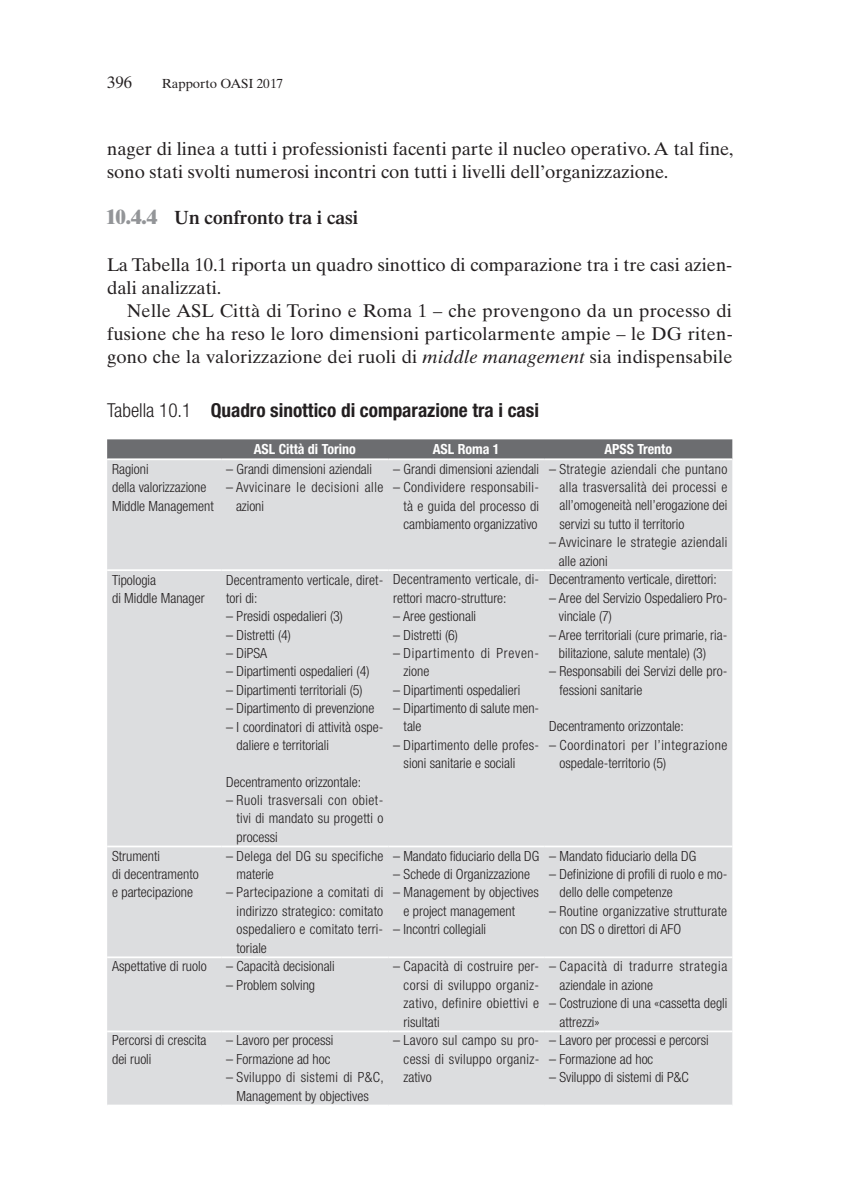
<style>
.page{position:relative;width:860px;height:1198px;background:#fff}
.page>*{position:absolute;margin:0;border:0;box-sizing:border-box;transform-origin:0 0}
.t1{font:700 condensed 19.25px "Helvetica Neue LT Std";color:#231f20}
.t2{font:600 19.25px "Times LT Std";color:#231f20}
.t3{font:18.38px/23.1px "Times Ten LT Std";color:#231f20}
.t4{font:16.62px "Times Ten LT Std";color:#231f20}
.t5{font:300 condensed 14px/18.4px "Helvetica Neue LT Std";color:#231f20}
.t6{font:300 condensed 14px/18.4px "Helvetica Neue LT Std";letter-spacing:.04em;color:#231f20}
.t7{font:300 condensed 14px/18.4px "Helvetica Neue LT Std";letter-spacing:.045em;color:#231f20}
.t8{font:300 condensed 14px/18.4px "Helvetica Neue LT Std";letter-spacing:.025em;color:#231f20}
.t9{font:700 condensed 14px "Helvetica Neue LT Std";color:#fff}
.t10{font:300 condensed 14px/18.4px "Helvetica Neue LT Std";letter-spacing:.035em;color:#231f20}
.t11{font:300 condensed 14px/18.4px "Helvetica Neue LT Std";letter-spacing:.05em;color:#231f20}
.t12{font:13.12px "Times Ten LT Std";color:#231f20}
.s1{font-weight:800;font-size:20.12px;color:#939598}
.s2{font-style:italic}
.s3{font-weight:300}
</style>
<div class="page">
<div style="left:107px;top:439px;width:625px;height:19px;background:#6c6d70"></div>
<div style="left:107px;top:460px;width:625px;height:644px;background:#dcdddf"></div>
<hr style="left:107px;top:569px;width:114px;height:2px;background:#fff">
<hr style="left:221px;top:569px;width:167px;height:2px;background:#fff">
<hr style="left:388px;top:569px;width:156px;height:2px;background:#fff">
<hr style="left:544px;top:569px;width:188px;height:2px;background:#fff">
<hr style="left:107px;top:845px;width:114px;height:2px;background:#fff">
<hr style="left:221px;top:845px;width:167px;height:2px;background:#fff">
<hr style="left:388px;top:845px;width:156px;height:2px;background:#fff">
<hr style="left:544px;top:845px;width:188px;height:2px;background:#fff">
<hr style="left:107px;top:956px;width:114px;height:2px;background:#fff">
<hr style="left:221px;top:956px;width:167px;height:2px;background:#fff">
<hr style="left:388px;top:956px;width:156px;height:2px;background:#fff">
<hr style="left:544px;top:956px;width:188px;height:2px;background:#fff">
<hr style="left:107px;top:1030px;width:114px;height:2px;background:#fff">
<hr style="left:221px;top:1030px;width:167px;height:2px;background:#fff">
<hr style="left:388px;top:1030px;width:156px;height:2px;background:#fff">
<hr style="left:544px;top:1030px;width:188px;height:2px;background:#fff">
<p class="t4" style="left:107px;top:72px;width:26px">396</p>
<p class="t12" style="left:162px;top:75px;width:123px">Rapporto OASI 2017</p>
<p class="t3" style="left:107px;top:137px;width:628px">nager di linea a tutti i professionisti facenti parte il nucleo operativo. A tal fine, sono stati svolti numerosi incontri con tutti i livelli dell’organizzazione.</p>
<p class="t2" style="left:107px;top:206px;width:252px"><span class="s1">10.4.4</span> Un confronto tra i casi</p>
<p class="t3" style="left:107px;top:253px;width:627px">La Tabella 10.1 riporta un quadro sinottico di comparazione tra i tre casi azien-</p>
<p class="t3" style="left:107px;top:276px;width:116px">dali analizzati.</p>
<p class="t3" style="left:127px;top:299px;width:606px">Nelle ASL Città di Torino e Roma 1 – che provengono da un processo di</p>
<p class="t3" style="left:107px;top:322px;width:627px">fusione che ha reso le loro dimensioni particolarmente ampie – le DG riten-</p>
<p class="t3" style="left:107px;top:345px;width:627px">gono che la valorizzazione dei ruoli di <span class="s2">middle management</span> sia indispensabile</p>
<p class="t1" style="left:107px;top:399px;width:433px"><span class="s3">Tabella 10.1</span> Quadro sinottico di comparazione tra i casi</p>
<p class="t9" style="left:254px;top:441px;width:104px">ASL Città di Torino</p>
<p class="t9" style="left:433px;top:441px;width:68px">ASL Roma 1</p>
<p class="t9" style="left:604px;top:441px;width:69px">APSS Trento</p>
<p class="t5" style="left:112px;top:459px;width:103px">Ragioni<br>della valorizzazione<br>Middle Management</p>
<p class="t5" style="left:226px;top:459px;width:147px">– Grandi dimensioni aziendali</p>
<p class="t5" style="left:559px;top:459px;width:169px;text-align:justify;text-indent:-10px">– Strategie aziendali che puntano alla trasversalità dei processi e all’omogeneità nell’erogazione dei servizi su tutto il territorio</p>
<p class="t8" style="left:559px;top:533px;width:170px;text-indent:-10px">– Avvicinare le strategie aziendali alle azioni</p>
<p class="t5" style="left:393px;top:459px;width:147px">– Grandi dimensioni aziendali</p>
<p class="t5" style="left:404px;top:478px;width:137px;text-align:justify;text-indent:-10px">– Condividere responsabili&shy;tà e guida del processo di cambiamento organizzativo</p>
<p class="t10" style="left:236px;top:478px;width:149px;text-indent:-10px">– Avvicinare le decisioni alle azioni</p>
<p class="t5" style="left:112px;top:570px;width:94px">Tipologia<br>di Middle Manager</p>
<p class="t5" style="left:226px;top:570px;width:159px">Decentramento verticale, diret&shy;tori di:</p>
<p class="t5" style="left:226px;top:607px;width:118px">– Presidi ospedalieri (3)</p>
<p class="t5" style="left:226px;top:625px;width:66px">– Distretti (4)</p>
<p class="t5" style="left:226px;top:643px;width:42px">– DiPSA</p>
<p class="t5" style="left:226px;top:662px;width:145px">– Dipartimenti ospedalieri (4)</p>
<p class="t5" style="left:226px;top:680px;width:138px">– Dipartimenti territoriali (5)</p>
<p class="t5" style="left:226px;top:699px;width:150px">– Dipartimento di prevenzione</p>
<p class="t5" style="left:237px;top:717px;width:148px;text-indent:-10px">– I coordinatori di attività ospe&shy;daliere e territoriali</p>
<p class="t5" style="left:226px;top:772px;width:136px">Decentramento orizzontale:</p>
<p class="t5" style="left:237px;top:790px;width:148px;text-align:justify;text-indent:-10px">– Ruoli trasversali con obiet&shy;tivi di mandato su progetti o processi</p>
<p class="t5" style="left:112px;top:846px;width:88px">Strumenti<br>di decentramento e partecipazione</p>
<p class="t5" style="left:237px;top:846px;width:148px;text-indent:-10px">– Delega del DG su specifiche materie</p>
<p class="t5" style="left:237px;top:883px;width:148px;text-align:justify;text-indent:-10px">– Partecipazione a comitati di indirizzo strategico: comitato ospedaliero e comitato terri&shy;toriale</p>
<p class="t5" style="left:112px;top:957px;width:96px">Aspettative di ruolo</p>
<p class="t5" style="left:226px;top:957px;width:110px">– Capacità decisionali</p>
<p class="t5" style="left:226px;top:975px;width:90px">– Problem solving</p>
<p class="t5" style="left:112px;top:1031px;width:96px">Percorsi di crescita dei ruoli</p>
<p class="t5" style="left:226px;top:1031px;width:109px">– Lavoro per processi</p>
<p class="t5" style="left:226px;top:1049px;width:106px">– Formazione ad hoc</p>
<p class="t5" style="left:226px;top:1067px;width:159px;text-align:center">– Sviluppo di sistemi di P&amp;C,<br>Management by objectives</p>
<p class="t5" style="left:393px;top:570px;width:147px">Decentramento verticale, di&shy;rettori macro-strutture:</p>
<p class="t5" style="left:393px;top:607px;width:84px">– Aree gestionali</p>
<p class="t5" style="left:393px;top:625px;width:66px">– Distretti (6)</p>
<p class="t11" style="left:404px;top:643px;width:137px;text-indent:-10px">– Dipartimento di Preven&shy;zione</p>
<p class="t5" style="left:393px;top:680px;width:128px">– Dipartimenti ospedalieri</p>
<p class="t5" style="left:404px;top:698px;width:137px;text-indent:-10px">– Dipartimento di salute men&shy;tale</p>
<p class="t5" style="left:404px;top:735px;width:137px;text-indent:-10px">– Dipartimento delle profes&shy;sioni sanitarie e sociali</p>
<p class="t5" style="left:549px;top:570px;width:169px">Decentramento verticale, direttori:</p>
<p class="t5" style="left:559px;top:588px;width:170px;text-indent:-10px">– Aree del Servizio Ospedaliero Pro&shy;vinciale (7)</p>
<p class="t5" style="left:559px;top:625px;width:170px;text-indent:-10px">– Aree territoriali (cure primarie, ria&shy;bilitazione, salute mentale) (3)</p>
<p class="t5" style="left:559px;top:662px;width:169px;text-indent:-10px">– Responsabili dei Servizi delle pro&shy;fessioni sanitarie</p>
<p class="t5" style="left:549px;top:717px;width:136px">Decentramento orizzontale:</p>
<p class="t6" style="left:559px;top:735px;width:169px;text-indent:-10px">– Coordinatori per l’integrazione ospedale-territorio (5)</p>
<p class="t5" style="left:393px;top:846px;width:147px">– Mandato fiduciario della DG</p>
<p class="t5" style="left:393px;top:864px;width:138px">– Schede di Organizzazione</p>
<p class="t5" style="left:404px;top:883px;width:137px;text-indent:-10px">– Management by objectives e project management</p>
<p class="t5" style="left:393px;top:919px;width:94px">– Incontri collegiali</p>
<p class="t5" style="left:549px;top:846px;width:149px">– Mandato fiduciario della DG</p>
<p class="t5" style="left:559px;top:864px;width:169px;text-indent:-10px">– Definizione di profili di ruolo e mo&shy;dello delle competenze</p>
<p class="t5" style="left:559px;top:901px;width:169px;text-indent:-10px">– Routine organizzative strutturate con DS o direttori di AFO</p>
<p class="t5" style="left:404px;top:957px;width:137px;text-align:justify;text-indent:-10px">– Capacità di costruire per&shy;corsi di sviluppo organiz&shy;zativo, definire obiettivi e risultati</p>
<p class="t7" style="left:559px;top:957px;width:169px;text-indent:-10px">– Capacità di tradurre strategia aziendale in azione</p>
<p class="t5" style="left:559px;top:993px;width:169px;text-indent:-10px">– Costruzione di una «cassetta degli attrezzi»</p>
<p class="t5" style="left:404px;top:1031px;width:137px;text-align:justify;text-indent:-10px">– Lavoro sul campo su pro&shy;cessi di sviluppo organiz&shy;zativo</p>
<p class="t5" style="left:549px;top:1031px;width:161px">– Lavoro per processi e percorsi</p>
<p class="t5" style="left:549px;top:1049px;width:106px">– Formazione ad hoc</p>
<p class="t5" style="left:549px;top:1067px;width:141px">– Sviluppo di sistemi di P&amp;C</p>
</div>
